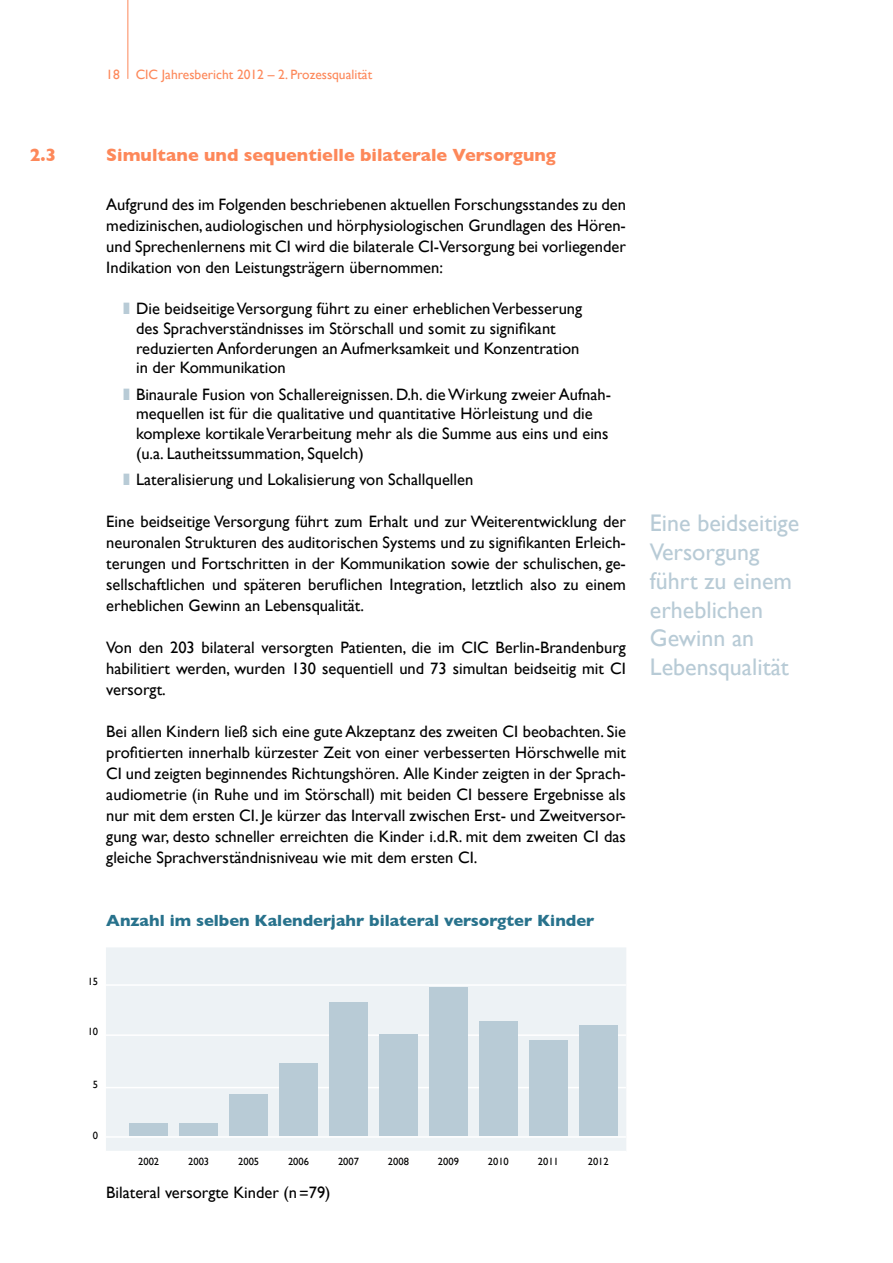
<style>
.page{position:relative;width:893px;height:1263px;background:#fff}
.page>*{position:absolute;margin:0;border:0;box-sizing:border-box;transform-origin:0 0}
.t1{font:24px/28.8px "Gill Sans";color:#b8cbd6}
.t2{font:700 18px "Gill Sans";color:#fd885a}
.t3{font:16.5px/21px "Gill Sans";color:#000;text-align:justify}
.t4{font:700 16.5px "Gill Sans";color:#28728c}
.t5{font:13.5px "Gill Sans";color:#fd885a}
.t6{font:10.5px "Gill Sans";color:#000}
.s1{color:#b8cbd6}
</style>
<div class="page">
<hr style="left:128px;top:0;width:1px;height:79px;background:#fd885a">
<div style="left:106px;top:947px;width:520px;height:204px;background:#edf2f5"></div>
<hr style="left:104px;top:1136px;width:522px;height:2px;background:#fff">
<hr style="left:104px;top:1087px;width:522px;height:1px;background:#fff">
<hr style="left:104px;top:1034px;width:522px;height:2px;background:#fff">
<hr style="left:104px;top:984px;width:522px;height:2px;background:#fff">
<div style="left:130px;top:1123px;width:38px;height:13px;background:#b8cbd6"></div>
<div style="left:179px;top:1123px;width:39px;height:13px;background:#b8cbd6"></div>
<div style="left:229px;top:1094px;width:39px;height:42px;background:#b8cbd6"></div>
<div style="left:279px;top:1063px;width:39px;height:73px;background:#b8cbd6"></div>
<div style="left:329px;top:1002px;width:39px;height:134px;background:#b8cbd6"></div>
<div style="left:379px;top:1034px;width:39px;height:102px;background:#b8cbd6"></div>
<div style="left:429px;top:987px;width:39px;height:149px;background:#b8cbd6"></div>
<div style="left:479px;top:1021px;width:38px;height:115px;background:#b8cbd6"></div>
<div style="left:529px;top:1041px;width:38px;height:95px;background:#b8cbd6"></div>
<div style="left:579px;top:1025px;width:38px;height:111px;background:#b8cbd6"></div>
<p class="t5" style="left:106px;top:66px;width:267px">18 CIC Jahresbericht 2012 – 2. Prozessqualität</p>
<p class="t2" style="left:30px;top:145px;width:28px">2.3</p>
<p class="t2" style="left:106px;top:145px;width:451px">Simultane und sequentielle bilaterale Versorgung</p>
<p class="t3" style="left:106px;top:194px;width:521px">Aufgrund des im Folgenden beschriebenen aktuellen Forschungsstandes zu den medizinischen, audiologischen und hörphysiologischen Grundlagen des Hören&shy;und Sprechenlernens mit CI wird die bilaterale CI-Versorgung bei vorliegender Indikation von den Leistungsträgern übernommen:</p>
<p class="t3" style="left:136px;top:298px;width:448px;line-height:19.8px;text-align:left;text-indent:-13px"><span class="s1">❚</span> Die beidseitige Versorgung führt zu einer erheblichen Verbesserung des Sprachverständnisses im Störschall und somit zu signifikant reduzierten Anforderungen an Aufmerksamkeit und Konzentration in der Kommunikation</p>
<p class="t3" style="left:136px;top:384px;width:477px;line-height:19.8px;text-align:left;text-indent:-13px"><span class="s1">❚</span> Binaurale Fusion von Schallereignissen. D.h. die Wirkung zweier Aufnah&shy;mequellen ist für die qualitative und quantitative Hörleistung und die komplexe kortikale Verarbeitung mehr als die Summe aus eins und eins (u.a. Lautheitssummation, Squelch)</p>
<p class="t3" style="left:123px;top:469px;width:351px"><span class="s1">❚</span> Lateralisierung und Lokalisierung von Schallquellen</p>
<p class="t3" style="left:106px;top:511px;width:521px">Eine beidseitige Versorgung führt zum Erhalt und zur Weiterentwicklung der neuronalen Strukturen des auditorischen Systems und zu signifikanten Erleich&shy;terungen und Fortschritten in der Kommunikation sowie der schulischen, ge&shy;sellschaftlichen und späteren beruflichen Integration, letztlich also zu einem erheblichen Gewinn an Lebensqualität.</p>
<p class="t3" style="left:106px;top:637px;width:521px">Von den 203 bilateral versorgten Patienten, die im CIC Berlin-Brandenburg habilitiert werden, wurden 130 sequentiell und 73 simultan beidseitig mit CI versorgt.</p>
<p class="t3" style="left:106px;top:721px;width:521px">Bei allen Kindern ließ sich eine gute Akzeptanz des zweiten CI beobachten. Sie profitierten innerhalb kürzester Zeit von einer verbesserten Hörschwelle mit CI und zeigten beginnendes Richtungshören. Alle Kinder zeigten in der Sprach&shy;audiometrie (in Ruhe und im Störschall) mit beiden CI bessere Ergebnisse als nur mit dem ersten CI. Je kürzer das Intervall zwischen Erst- und Zweitversor&shy;gung war, desto schneller erreichten die Kinder i.d.R. mit dem zweiten CI das gleiche Sprachverständnisniveau wie mit dem ersten CI.</p>
<p class="t4" style="left:106px;top:911px;width:489px">Anzahl im selben Kalenderjahr bilateral versorgter Kinder</p>
<p class="t6" style="left:88px;top:975px;width:12px">15</p>
<p class="t6" style="left:88px;top:1025px;width:12px">10</p>
<p class="t6" style="left:93px;top:1078px;width:7px">5</p>
<p class="t6" style="left:93px;top:1129px;width:7px">0</p>
<p class="t6" style="left:138px;top:1155px;width:22px">2002</p>
<p class="t6" style="left:188px;top:1155px;width:22px">2003</p>
<p class="t6" style="left:238px;top:1155px;width:22px">2005</p>
<p class="t6" style="left:288px;top:1155px;width:22px">2006</p>
<p class="t6" style="left:338px;top:1155px;width:22px">2007</p>
<p class="t6" style="left:388px;top:1155px;width:22px">2008</p>
<p class="t6" style="left:438px;top:1155px;width:22px">2009</p>
<p class="t6" style="left:488px;top:1155px;width:22px">2010</p>
<p class="t6" style="left:538px;top:1155px;width:22px">2011</p>
<p class="t6" style="left:588px;top:1155px;width:22px">2012</p>
<p class="t3" style="left:106px;top:1181px;width:226px">Bilateral versorgte Kinder (n=79)</p>
<h1 class="t1" style="left:650px;top:508px;width:151px">Eine beidseitige<br>Versorgung führt zu einem erheblichen<br>Gewinn an<br>Lebensqualität</h1>
</div>
